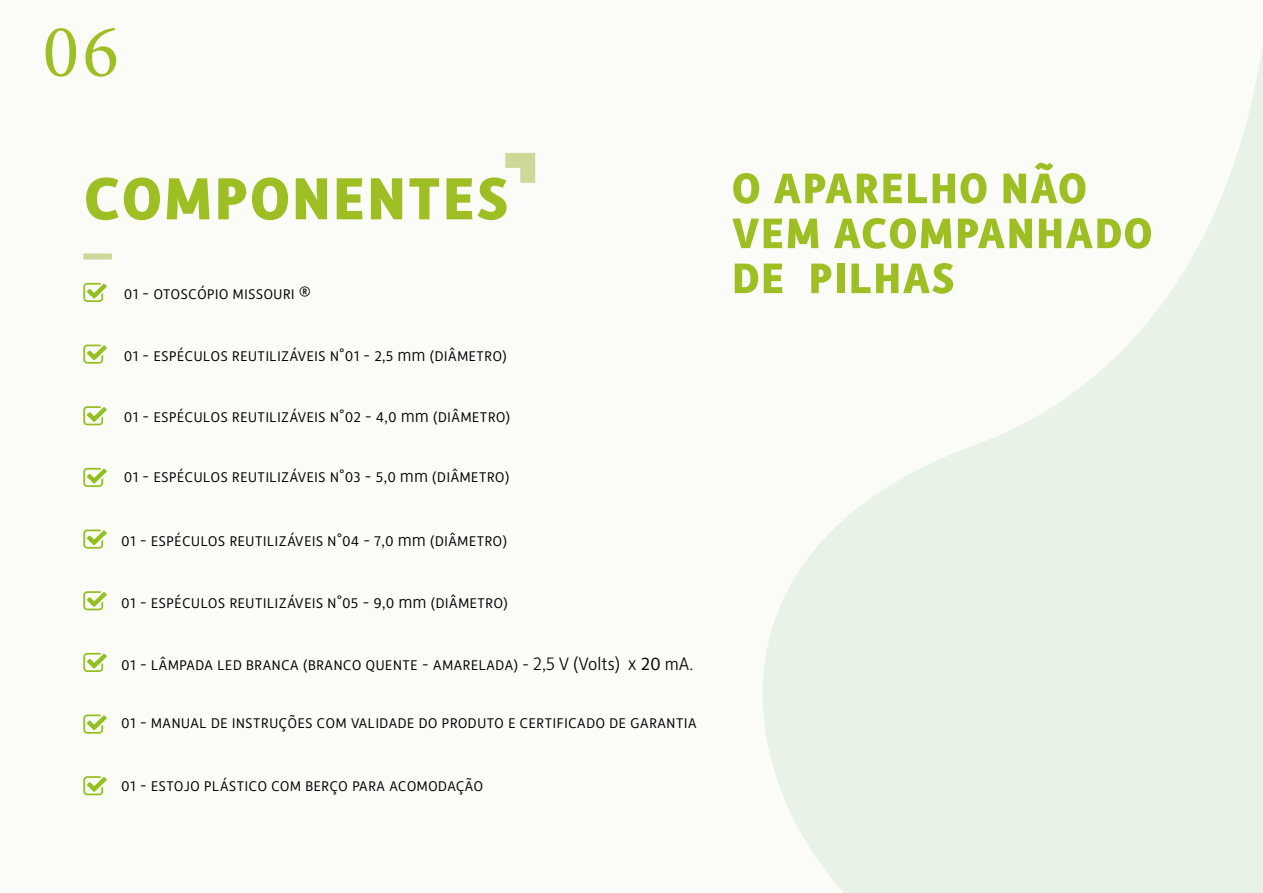
<style>
.page{position:relative;width:1263px;height:893px;background:#fbfcf7}
.page>*{position:absolute;margin:0;border:0;box-sizing:border-box;transform-origin:0 0}
.t1{font:700 75px "Alber New";color:#9ebf24}
.t2{font:75px "Minion Pro";color:#9ebf24}
.t3{font:700 54px/45px "Alber New";color:#9ebf24}
.t4{font:300 18px "Alber New";color:#000}
.s1{font-size:22.5px}
</style>
<div class="page">
<svg style="left:763px;top:44px;width:500px;height:849px"></svg>
<svg style="left:505px;top:152px;width:31px;height:31px"></svg>
<div style="left:83px;top:253px;width:29px;height:6px;background:#ccd999"></div>
<svg style="left:83px;top:283px;width:24px;height:19px"></svg>
<svg style="left:83px;top:345px;width:24px;height:19px"></svg>
<svg style="left:83px;top:406px;width:24px;height:19px"></svg>
<svg style="left:83px;top:468px;width:24px;height:19px"></svg>
<svg style="left:83px;top:529px;width:24px;height:20px"></svg>
<svg style="left:83px;top:591px;width:24px;height:19px"></svg>
<svg style="left:83px;top:653px;width:24px;height:19px"></svg>
<svg style="left:83px;top:714px;width:24px;height:20px"></svg>
<svg style="left:83px;top:776px;width:24px;height:19px"></svg>
<h1 class="t2" style="left:43px;top:2px;width:77px">06</h1>
<h1 class="t1" style="left:83px;top:144px;width:429px">componentes</h1>
<p class="t4" style="left:124px;top:281px;width:189px">01 - otoscópio missouri ®</p>
<p class="t4" style="left:124px;top:343px;width:385px">01 - espéculos reutilizáveis n°01 - 2,5 mm (diâmetro)</p>
<p class="t4" style="left:124px;top:404px;width:388px">01 - espéculos reutilizáveis n°02 - 4,0 mm (diâmetro)</p>
<p class="t4" style="left:124px;top:464px;width:387px">01 - espéculos reutilizáveis n°03 - 5,0 mm (diâmetro)</p>
<p class="t4" style="left:121px;top:528px;width:388px">01 - espéculos reutilizáveis n°04 - 7,0 mm (diâmetro)</p>
<p class="t4" style="left:121px;top:589px;width:388px">01 - espéculos reutilizáveis n°05 - 9,0 mm (diâmetro)</p>
<p class="t4" style="left:121px;top:651px;width:574px">01 - lâmpada led branca (branco quente - amarelada) - 2,5 V (Volts) x <span class="s1">20</span> mA.</p>
<p class="t4" style="left:121px;top:710px;width:577px">01 - manual de instruções com validade do produto e certificado de garantia</p>
<p class="t4" style="left:121px;top:773px;width:363px">01 - estojo plástico com berço para acomodação</p>
<h2 class="t3" style="left:731px;top:160px;width:419px">o aparelho não vem acom panhado de pilhas</h2>
</div>
